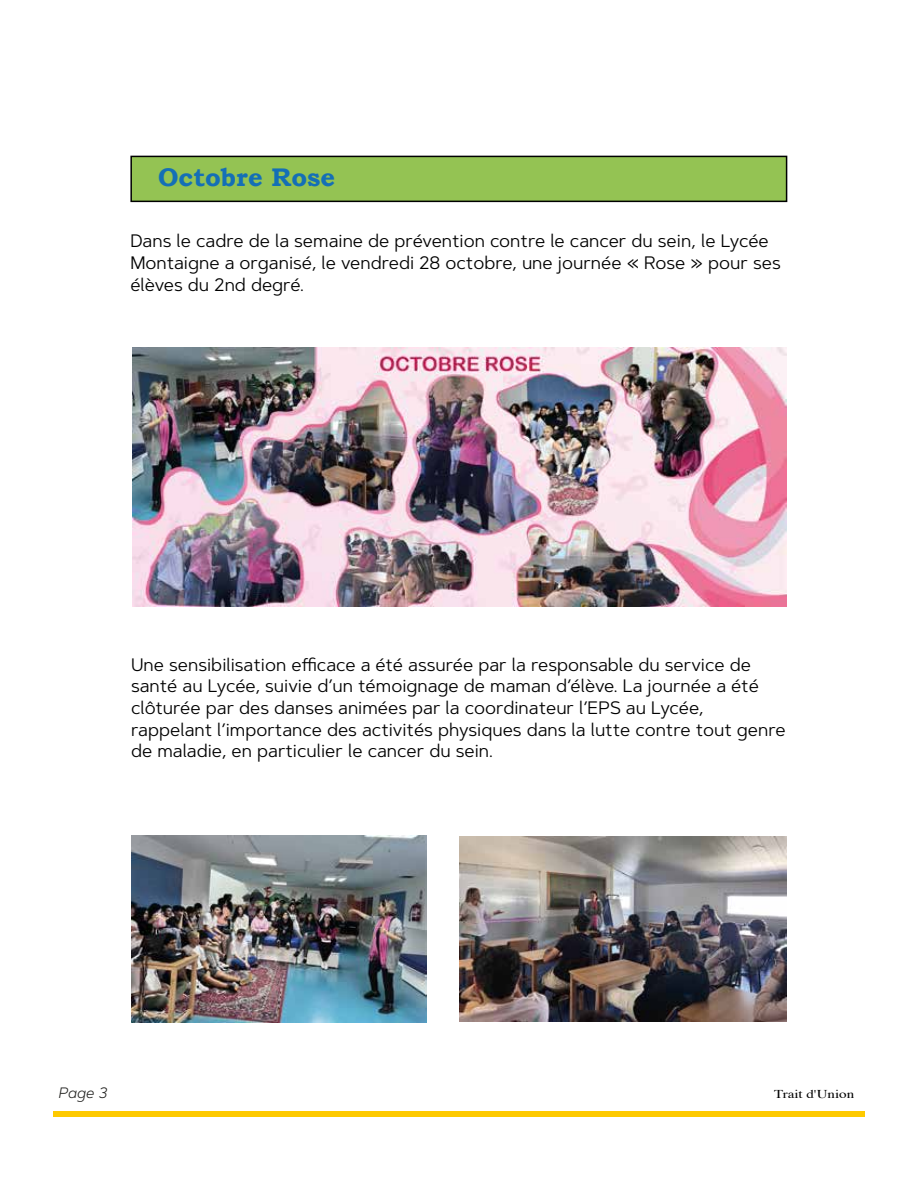
<style>
.page{position:relative;width:918px;height:1188px;background:#fff}
.page>*{position:absolute;margin:0;border:0;box-sizing:border-box;transform-origin:0 0}
.t1{font:700 25.5px "Bookman Old Style";color:#146fb6}
.t2{font:18px/21.6px "Artegra Sans";color:#000}
.t3{font:italic 300 15px "Artegra Sans";color:#1d1d1b}
.t4{font:12px "Times";color:#000;scale:1.25 1}
</style>
<div class="page">
<div style="left:130px;top:156px;width:657px;height:46px;background:#94c353;border:2px solid #000"></div>
<div style="left:53px;top:1112px;width:812px;height:5px;background:#feca00"></div>
<img style="left:132px;top:347px;width:655px;height:259px">
<img style="left:131px;top:836px;width:295px;height:187px">
<img style="left:459px;top:837px;width:328px;height:184px">
<h1 class="t1" style="left:158px;top:159px;width:178px">Octobre Rose</h1>
<p class="t2" style="left:130px;top:230px;width:652px">Dans le cadre de la semaine de prévention contre le cancer du sein, le Lycée<br>Montaigne a organisé, le vendredi 28 octobre, une journée « Rose » pour ses élèves du 2nd degré.</p>
<p class="t2" style="left:131px;top:653px;width:656px">Une sensibilisation efficace a été assurée par la responsable du service de santé au Lycée, suivie d’un témoignage de maman d’élève. La journée a été clôturée par des danses animées par la coordinateur l’EPS au Lycée, rappelant l’importance des activités physiques dans la lutte contre tout genre de maladie, en particulier le cancer du sein.</p>
<p class="t3" style="left:58px;top:1083px;width:50px">Page 3</p>
<p class="t4" style="left:774px;top:1083px;width:66px">Trait d'Union</p>
</div>
